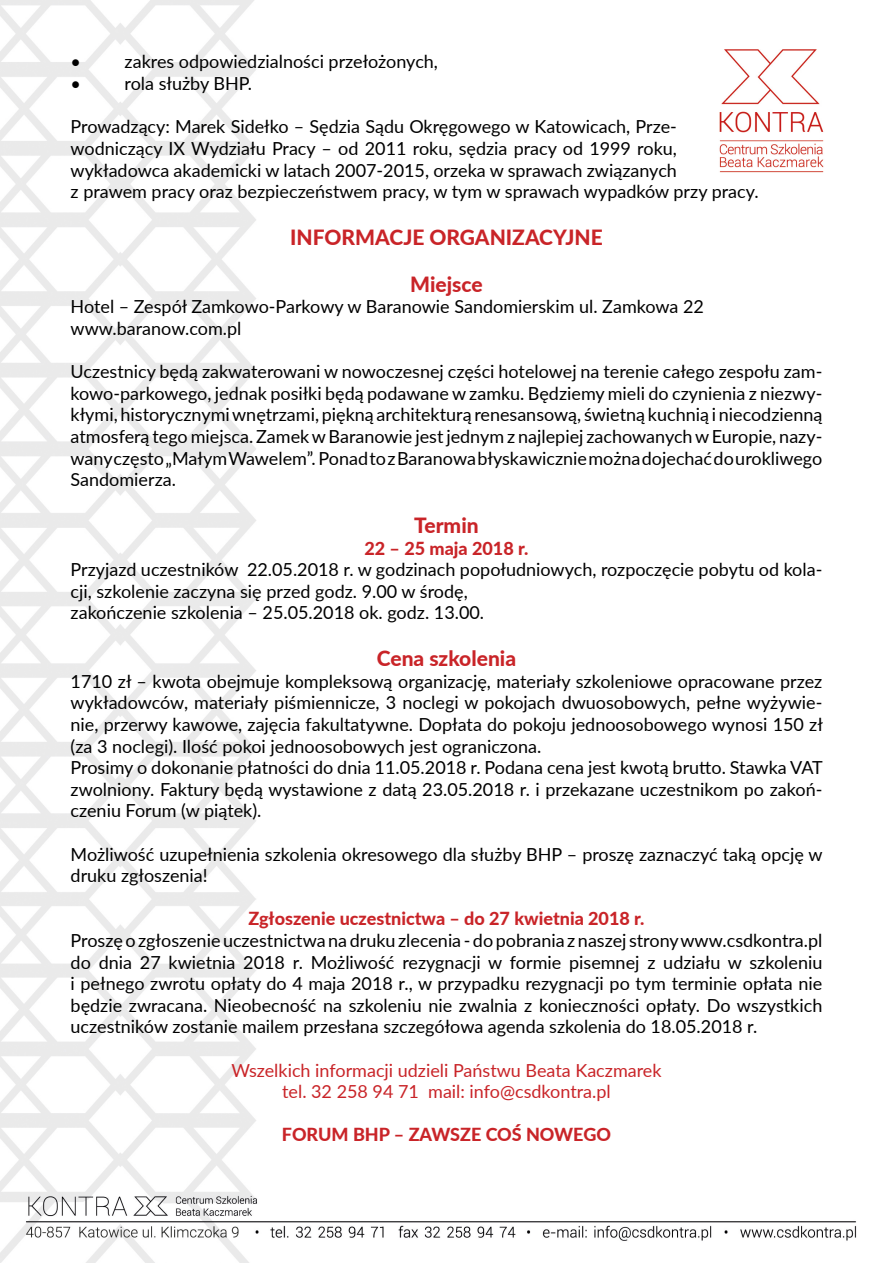
<style>
.page{position:relative;width:893px;height:1263px;background:#fff}
.page>*{position:absolute;margin:0;border:0;box-sizing:border-box;transform-origin:0 0}
.t1{font:800 21px "Lato";color:#c92428}
.t2{font:18px/21.6px "Lato";color:#000}
.t3{font:18px/21.6px "Lato";color:#c92428;text-align:center}
.t4{font:800 18px "Lato";color:#c92428}
</style>
<div class="page">
<img style="left:0;top:0;width:857px;height:1263px">
<p class="t2" style="left:71px;top:50px;width:12px">•</p>
<p class="t2" style="left:125px;top:50px;width:315px">zakres odpowiedzialności przełożonych,</p>
<p class="t2" style="left:71px;top:72px;width:12px">•</p>
<p class="t2" style="left:125px;top:72px;width:129px">rola służby BHP.</p>
<p class="t2" style="left:71px;top:115px;width:690px">Prowadzący: Marek Sidełko – Sędzia Sądu Okręgowego w Katowicach, Prze&shy;wodniczący IX Wydziału Pracy – od 2011 roku, sędzia pracy od 1999 roku, wykładowca akademicki w latach 2007-2015, orzeka w sprawach związanych<br>z prawem pracy oraz bezpieczeństwem pracy, w tym w sprawach wypadków przy pracy.</p>
<p class="t1" style="left:290px;top:222px;width:314px">INFORMACJE ORGANIZACYJNE</p>
<p class="t1" style="left:410px;top:268px;width:74px">Miejsce</p>
<p class="t2" style="left:71px;top:295px;width:635px">Hotel – Zespół Zamkowo-Parkowy w Baranowie Sandomierskim ul. Zamkowa 22 www.baranow.com.pl</p>
<p class="t2" style="left:71px;top:360px;width:753px;text-align:justify">Uczestnicy będą zakwaterowani w nowoczesnej części hotelowej na terenie całego zespołu zam&shy;kowo-parkowego, jednak posiłki będą podawane w zamku. Będziemy mieli do czynienia z niezwy&shy;kłymi, historycznymi wnętrzami, piękną architekturą renesansową, świetną kuchnią i niecodzienną atmosferą tego miejsca. Zamek w Baranowie jest jednym z najlepiej zachowanych w Europie, nazy&shy;wany często „Małym Wawelem”. Ponad to z Baranowa błyskawicznie można dojechać do urokliwego Sandomierza.</p>
<p class="t1" style="left:414px;top:510px;width:66px">Termin</p>
<p class="t4" style="left:364px;top:535px;width:165px">22 – 25 maja 2018 r.</p>
<p class="t2" style="left:71px;top:558px;width:753px">Przyjazd uczestników 22.05.2018 r. w godzinach popołudniowych, rozpoczęcie pobytu od kola&shy;cji, szkolenie zaczyna się przed godz. 9.00 w środę,<br>zakończenie szkolenia – 25.05.2018 ok. godz. 13.00.</p>
<p class="t1" style="left:377px;top:643px;width:141px">Cena szkolenia</p>
<p class="t2" style="left:71px;top:670px;width:754px">1710 zł – kwota obejmuje kompleksową organizację, materiały szkoleniowe opracowane przez wykładowców, materiały piśmiennicze, 3 noclegi w pokojach dwuosobowych, pełne wyżywie&shy;nie, przerwy kawowe, zajęcia fakultatywne. Dopłata do pokoju jednoosobowego wynosi 150 zł (za 3 noclegi). Ilość pokoi jednoosobowych jest ograniczona.<br>Prosimy o dokonanie płatności do dnia 11.05.2018 r. Podana cena jest kwotą brutto. Stawka VAT zwolniony. Faktury będą wystawione z datą 23.05.2018 r. i przekazane uczestnikom po zakoń&shy;czeniu Forum (w piątek).</p>
<p class="t2" style="left:71px;top:842px;width:754px">Możliwość uzupełnienia szkolenia okresowego dla służby BHP – proszę zaznaczyć taką opcję w druku zgłoszenia!</p>
<p class="t4" style="left:248px;top:905px;width:398px">Zgłoszenie uczestnictwa – do 27 kwietnia 2018 r.</p>
<p class="t2" style="left:71px;top:929px;width:753px;text-align:justify">Proszę o zgłoszenie uczestnictwa na druku zlecenia - do pobrania z naszej strony www.csdkontra.pl do dnia 27 kwietnia 2018 r. Możliwość rezygnacji w formie pisemnej z udziału w szkoleniu i pełnego zwrotu opłaty do 4 maja 2018 r., w przypadku rezygnacji po tym terminie opłata nie będzie zwracana. Nieobecność na szkoleniu nie zwalnia z konieczności opłaty. Do wszystkich uczestników zostanie mailem przesłana szczegółowa agenda szkolenia do 18.05.2018 r.</p>
<p class="t3" style="left:231px;top:1058px;width:432px">Wszelkich informacji udzieli Państwu Beata Kaczmarek tel. 32 258 94 71 mail: info@csdkontra.pl</p>
<p class="t4" style="left:282px;top:1121px;width:331px">FORUM BHP – ZAWSZE COŚ NOWEGO</p>
</div>
